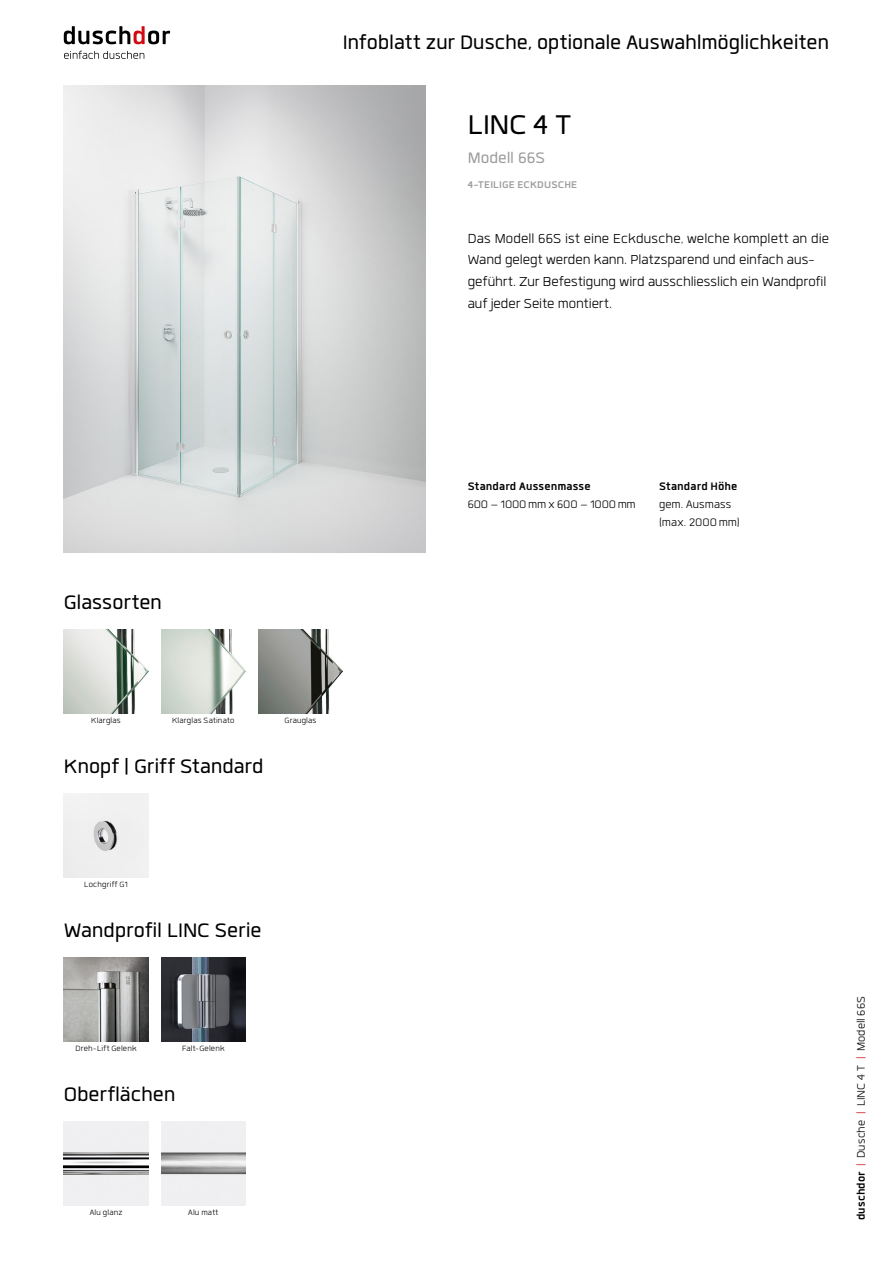
<style>
.page{position:relative;width:893px;height:1263px;background:#fff}
.page>*{position:absolute;margin:0;border:0;box-sizing:border-box;transform-origin:0 0}
.t1{font:37.5px "Quan";color:#000}
.t2{font:27px "Quan";letter-spacing:-.005em;color:#000}
.t3{font:21px "Quan";letter-spacing:-.005em;color:#9d9d9c}
.t4{font:18px/21.6px "Quan";color:#000}
.t5{font:15px/18px "Quan";letter-spacing:.005em;color:#000}
.t6{font:700 15px "Quan";letter-spacing:.005em;color:#000}
.t7{font:700 13.5px "Quan";letter-spacing:.01em;color:#9d9d9c}
.t8{font:10.5px "Quan";letter-spacing:.015em;color:#000}
.s1{font-weight:700}
.s2{color:#cd1719}
</style>
<div class="page">
<img style="left:64px;top:85px;width:361px;height:468px">
<img style="left:161px;top:629px;width:85px;height:85px">
<img style="left:161px;top:1121px;width:85px;height:84px">
<img style="left:64px;top:629px;width:84px;height:85px">
<img style="left:64px;top:1121px;width:84px;height:84px">
<img style="left:258px;top:629px;width:85px;height:85px">
<svg style="left:64px;top:26px;width:106px;height:18px"></svg>
<svg style="left:64px;top:51px;width:80px;height:8px"></svg>
<img style="left:64px;top:793px;width:84px;height:85px">
<img style="left:161px;top:957px;width:85px;height:85px">
<img style="left:64px;top:957px;width:84px;height:85px">
<h2 class="t2" style="left:343px;top:30px;width:488px">Infoblatt zur Dusche, optionale Auswahlmöglichkeiten</h2>
<h1 class="t1" style="left:468px;top:107px;width:105px">LINC 4 T</h1>
<p class="t3" style="left:468px;top:148px;width:79px">Modell 66S</p>
<p class="t7" style="left:468px;top:178px;width:111px">4-TEILIGE ECKDUSCHE</p>
<p class="t4" style="left:468px;top:227px;width:363px">Das Modell 66S ist eine Eckdusche, welche komplett an die Wand gelegt werden kann. Platzsparend und einfach aus&shy;geführt. Zur Befestigung wird ausschliesslich ein Wandprofil auf jeder Seite montiert.</p>
<h2 class="t2" style="left:64px;top:589px;width:100px">Glassorten</h2>
<p class="t8" style="left:91px;top:716px;width:31px">Klarglas</p>
<p class="t8" style="left:172px;top:716px;width:64px">Klarglas Satinato</p>
<h2 class="t2" style="left:64px;top:753px;width:201px">Knopf | Griff Standard</h2>
<p class="t8" style="left:285px;top:716px;width:33px">Grauglas</p>
<p class="t8" style="left:84px;top:880px;width:45px">Lochgriff G1</p>
<h2 class="t2" style="left:64px;top:917px;width:199px">Wandprofil LINC Serie</h2>
<p class="t8" style="left:75px;top:1044px;width:63px">Dreh-Lift Gelenk</p>
<p class="t8" style="left:182px;top:1044px;width:44px">Falt-Gelenk</p>
<h2 class="t2" style="left:64px;top:1081px;width:113px">Oberflächen</h2>
<p class="t8" style="left:90px;top:1207px;width:34px">Alu glanz</p>
<p class="t8" style="left:188px;top:1207px;width:32px">Alu matt</p>
<p class="t6" style="left:468px;top:479px;width:124px">Standard Aussenmasse</p>
<p class="t5" style="left:468px;top:495px;width:169px">600 – 1000mm x 600 – 1000mm</p>
<p class="t6" style="left:659px;top:479px;width:80px">Standard Höhe</p>
<p class="t5" style="left:659px;top:495px;width:82px">gem. Ausmass (max. 2000mm)</p>
<p class="t5" style="left:852px;top:1220px;width:226px;rotate:-90deg"><span class="s1">duschdor</span> <span class="s2">|</span> Dusche <span class="s2">|</span> LINC 4 T <span class="s2">|</span> Modell 66S</p>
</div>
